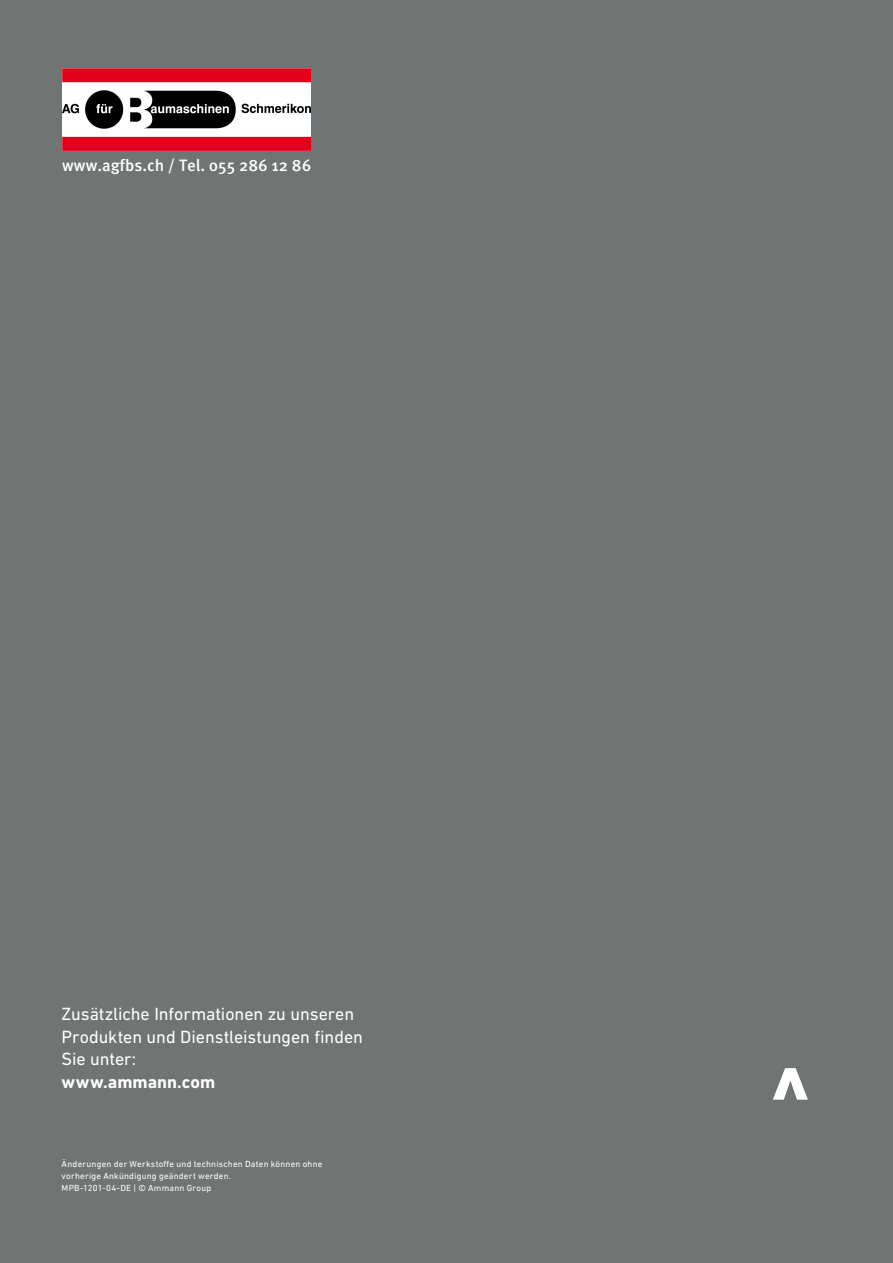
<style>
.page{position:relative;width:893px;height:1263px;background:#707574}
.page>*{position:absolute;margin:0;border:0;box-sizing:border-box;transform-origin:0 0}
.t1{font:18px/22.5px "DIN Next LT Pro";letter-spacing:-.005em;color:#fff}
.t2{font:700 18px "DIN Next LT Pro";color:#fff}
.t3{font:500 16.5px "Meta Pro";color:#fff}
.t4{font:9px/12px "DIN Next LT Pro";letter-spacing:.025em;color:#fff}
</style>
<div class="page">
<svg style="left:773px;top:1068px;width:35px;height:32px"></svg>
<img style="left:63px;top:68px;width:247px;height:83px">
<h2 class="t3" style="left:62px;top:152px;width:251px">www.agfbs.ch / Tel. 055 286 12 86</h2>
<h1 class="t1" style="left:62px;top:1002px;width:303px">Zusätzliche Informationen zu unseren<br>Produkten und Dienstleistungen finden<br>Sie unter:</h1>
<h1 class="t2" style="left:62px;top:1071px;width:155px">www.ammann.com</h1>
<p class="t4" style="left:62px;top:1157px;width:262px">Änderungen der Werkstoffe und technischen Daten können ohne vorherige Ankündigung geändert werden.<br>MPB-1201-04-DE | © Ammann Group</p>
</div>
